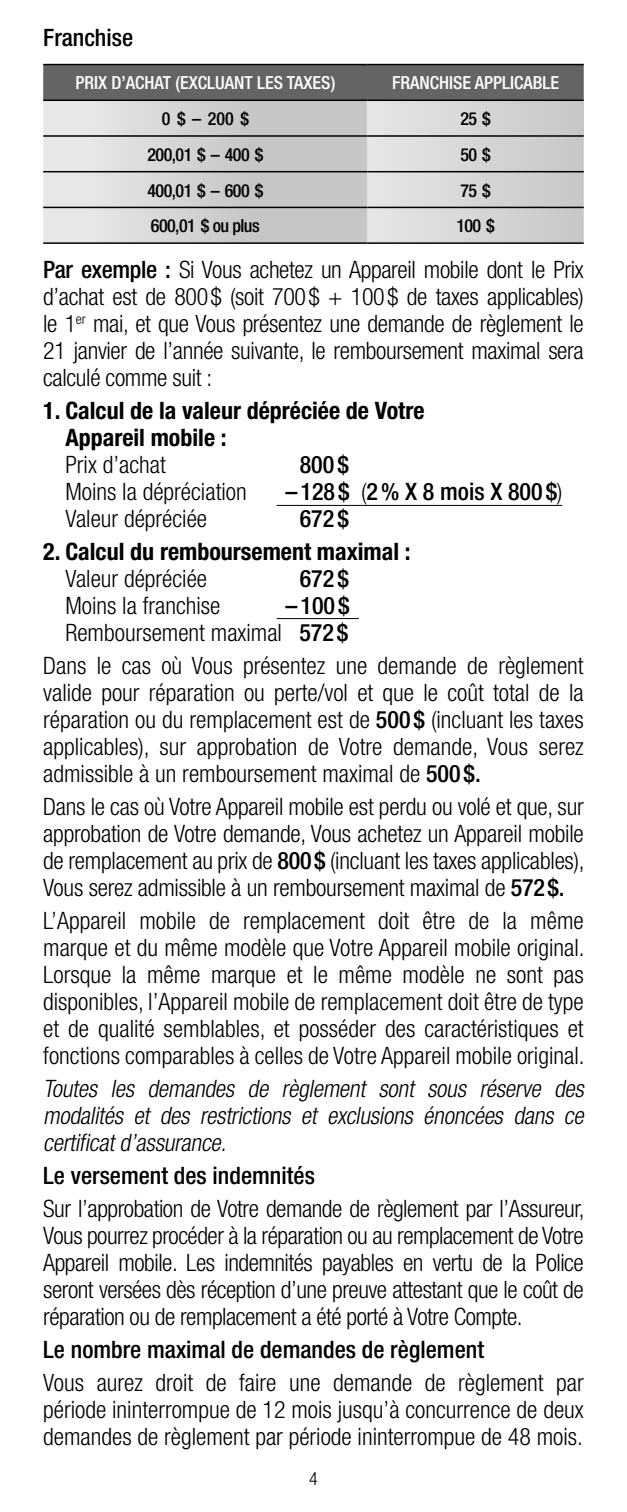
<style>
.page{position:relative;width:627px;height:1512px;background:#fff}
.page>*{position:absolute;margin:0;border:0;box-sizing:border-box;transform-origin:0 0}
.t1{font:300 condensed 24px/27px "Helvetica Neue";color:#000;text-align:justify}
.t2{font:italic 300 condensed 24px/27px "Helvetica Neue";color:#000;text-align:justify}
.t3{font:500 condensed 24px "Helvetica Neue";color:#000}
.t4{font:700 condensed 24px/27px "Helvetica Neue";color:#000}
.t5{font:500 condensed 18px "Helvetica Neue";letter-spacing:-.03em;color:#000}
.t6{font:500 condensed 18px "Helvetica Neue";color:#fff}
.t7{font:300 condensed 18px "Helvetica Neue";color:#000}
.s1{font-weight:500}
.s2{font-weight:300}
.s3{font-style:inherit}
</style>
<div class="page">
<div style="left:43px;top:65px;width:540px;height:35px;background:#636466"></div>
<svg style="left:43px;top:101px;width:324px;height:141px;background:#cfd1d2"></svg>
<div style="left:367px;top:100px;width:216px;height:36px;background:linear-gradient(to right,#e6e7e8,#c5c7c9)"></div>
<svg style="left:367px;top:137px;width:216px;height:105px;background:#d3d4d6"></svg>
<hr style="left:43px;top:64px;width:324px;height:1px;background:#000">
<hr style="left:367px;top:64px;width:216px;height:1px;background:#000">
<hr style="left:43px;top:100px;width:324px;height:1px;background:#000">
<hr style="left:367px;top:100px;width:216px;height:1px;background:#000">
<hr style="left:43px;top:135px;width:324px;height:2px;background:#000">
<hr style="left:367px;top:135px;width:216px;height:2px;background:#000">
<hr style="left:43px;top:171px;width:324px;height:1px;background:#000">
<hr style="left:367px;top:171px;width:216px;height:1px;background:#000">
<hr style="left:43px;top:207px;width:324px;height:1px;background:#000">
<hr style="left:367px;top:207px;width:216px;height:1px;background:#000">
<hr style="left:43px;top:242px;width:324px;height:2px;background:#000">
<hr style="left:367px;top:242px;width:216px;height:2px;background:#000">
<hr style="left:276px;top:618px;width:83px;height:1px;background:#000">
<hr style="left:276px;top:505px;width:286px;height:1px;background:#000">
<h5 class="t3" style="left:43px;top:23px;width:91px">Franchise</h5>
<p class="t6" style="left:75px;top:72px;width:261px">PRIX D’ACHAT (EXCLUANT LES TAXES)</p>
<p class="t6" style="left:392px;top:72px;width:169px">FRANCHISE APPLICABLE</p>
<p class="t5" style="left:162px;top:108px;width:89px">0 $ – 200 $</p>
<p class="t5" style="left:460px;top:108px;width:32px">25 $</p>
<p class="t5" style="left:147px;top:144px;width:117px">200,01 $ – 400 $</p>
<p class="t5" style="left:460px;top:144px;width:32px">50 $</p>
<p class="t5" style="left:147px;top:179px;width:117px">400,01 $ – 600 $</p>
<p class="t5" style="left:460px;top:179px;width:32px">75 $</p>
<p class="t5" style="left:151px;top:215px;width:110px">600,01 $ ou plus</p>
<p class="t5" style="left:456px;top:215px;width:40px">100 $</p>
<p class="t1" style="left:43px;top:256px;width:542px"><span class="s1">Par exemple :</span> Si Vous achetez un Appareil mobile dont le Prix d’achat est de 800 $ (soit 700 $ + 100 $ de taxes applicables) le 1<sup>er</sup> mai, et que Vous présentez une demande de règlement le 21 janvier de l’année suivante, le remboursement maximal sera calculé comme suit :</p>
<p class="t4" style="left:65px;top:397px;width:360px;text-indent:-22px">1. Calcul de la valeur dépréciée de Votre<br>Appareil mobile :</p>
<p class="t1" style="left:65px;top:451px;width:102px">Prix d’achat</p>
<p class="t3" style="left:300px;top:451px;width:51px">800 $</p>
<p class="t1" style="left:65px;top:478px;width:183px">Moins la dépréciation</p>
<p class="t3" style="left:285px;top:478px;width:278px">– 128 $ <span class="s2">(</span>2 % X 8 mois X 800 $<span class="s2">)</span></p>
<p class="t1" style="left:65px;top:505px;width:143px">Valeur dépréciée</p>
<p class="t3" style="left:300px;top:505px;width:51px">672 $</p>
<p class="t4" style="left:43px;top:538px;width:369px">2. Calcul du remboursement maximal :</p>
<p class="t1" style="left:65px;top:565px;width:143px">Valeur dépréciée</p>
<p class="t3" style="left:300px;top:565px;width:51px">672 $</p>
<p class="t1" style="left:65px;top:592px;width:156px">Moins la franchise</p>
<p class="t1" style="left:65px;top:592px;width:285px;text-align:right"><span class="s1">– 100 $<br></span>Remboursement maximal <span class="s1">572 $</span></p>
<p class="t1" style="left:43px;top:652px;width:542px">Dans le cas où Vous présentez une demande de règlement valide pour réparation ou perte/vol et que le coût total de la réparation ou du remplacement est de <span class="s1">500 $</span> (incluant les taxes applicables), sur approbation de Votre demande, Vous serez admissible à un remboursement maximal de <span class="s1">500 $.</span></p>
<p class="t1" style="left:43px;top:793px;width:542px">Dans le cas où Votre Appareil mobile est perdu ou volé et que, sur approbation de Votre demande, Vous achetez un Appareil mobile de remplacement au prix de <span class="s1">800 $</span> (incluant les taxes applicables), Vous serez admissible à un remboursement maximal de <span class="s1">572 $.</span></p>
<p class="t1" style="left:43px;top:907px;width:542px">L’Appareil mobile de remplacement doit être de la même marque et du même modèle que Votre Appareil mobile original.<br>Lorsque la même marque et le même modèle ne sont pas disponibles, l’Appareil mobile de remplacement doit être de type et de qualité semblables, et posséder des caractéristiques et fonctions comparables à celles de Votre Appareil mobile original.</p>
<p class="t2" style="left:43px;top:1075px;width:546px">Toutes les demandes de règlement sont sous réserve des modalités et des restrictions et exclusions énoncées dans ce certificatd’assurance<span class="s3">.</span></p>
<h5 class="t3" style="left:43px;top:1162px;width:273px">Le versement des indemnités</h5>
<p class="t1" style="left:43px;top:1195px;width:542px">Sur l’approbation de Votre demande de règlement par l’Assureur, Vous pourrez procéder à la réparation ou au remplacement de Votre Appareil mobile. Les indemnités payables en vertu de la Police seront versées dès réception d’une preuve attestant que le coût de réparation ou de remplacement a été porté à Votre Compte.</p>
<h5 class="t3" style="left:43px;top:1336px;width:442px">Le nombre maximal de demandes de règlement</h5>
<p class="t1" style="left:43px;top:1369px;width:542px">Vous aurez droit de faire une demande de règlement par période ininterrompue de 12 mois jusqu’à concurrence de deux demandes de règlement par période ininterrompue de 48 mois.</p>
<p class="t7" style="left:309px;top:1468px;width:10px">4</p>
</div>
